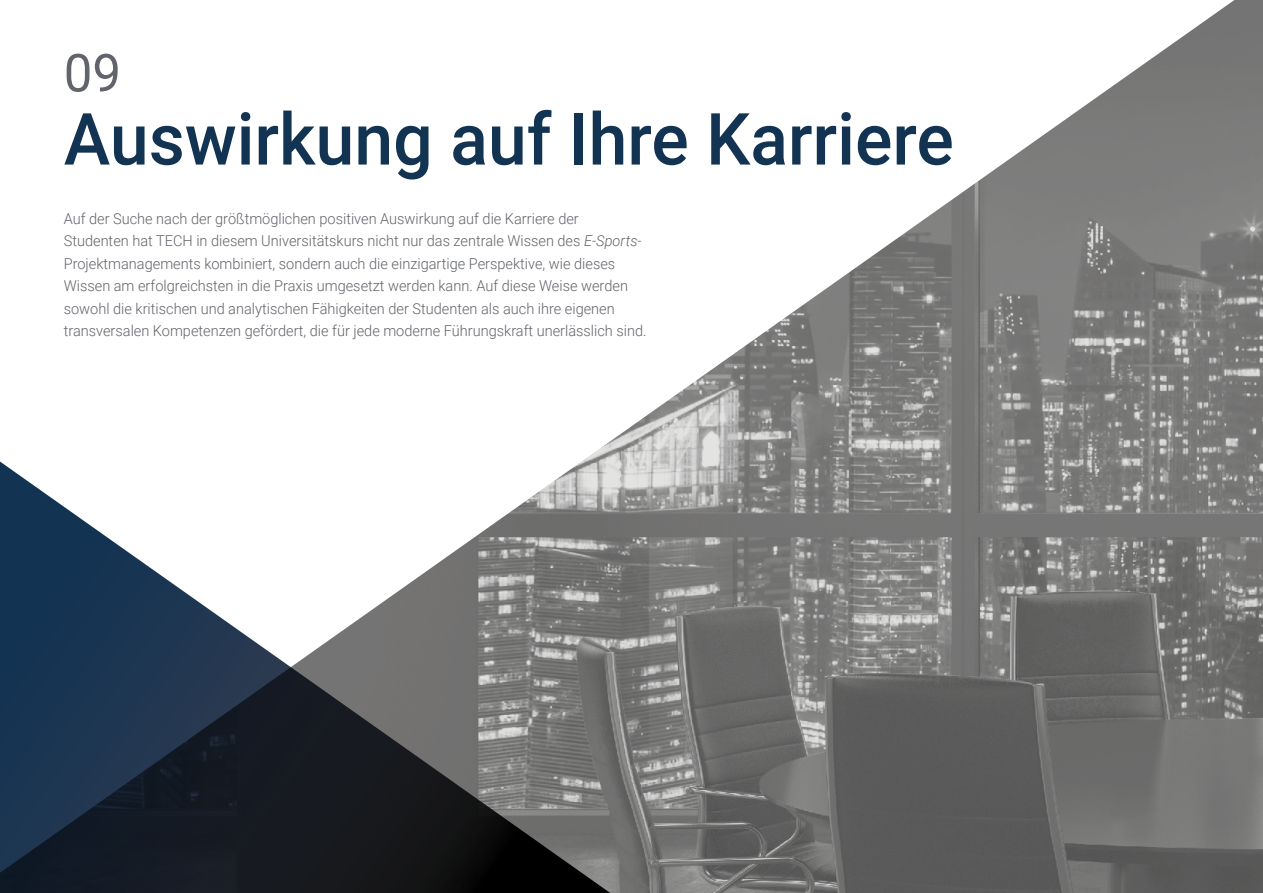
<style>
.page{position:relative;width:1263px;height:893px;background:#fff}
.page>*{position:absolute;margin:0;border:0;box-sizing:border-box;transform-origin:0 0}
.t1{font:500 72px "Roboto";color:#123352}
.t2{font:52.5px "Roboto";color:#61646a}
.t3{font:300 15px/22.5px "Roboto";color:#61646a}
.s1{font-style:italic}
</style>
<div class="page">
<img style="left:604px;top:0;width:659px;height:893px">
<svg style="left:0;top:446px;width:640px;height:447px"></svg>
<h2 class="t2" style="left:64px;top:36px;width:59px">09</h2>
<h1 class="t1" style="left:64px;top:89px;width:891px">Auswirkung auf Ihre Karriere</h1>
<p class="t3" style="left:64px;top:207px;width:584px">Auf der Suche nach der größtmöglichen positiven Auswirkung auf die Karriere der Studenten hat TECH in diesem Universitätskurs nicht nur das zentrale Wissen des <span class="s1">E-Sports</span>-Projektmanagements kombiniert, sondern auch die einzigartige Perspektive, wie dieses Wissen am erfolgreichsten in die Praxis umgesetzt werden kann. Auf diese Weise werden sowohl die kritischen und analytischen Fähigkeiten der Studenten als auch ihre eigenen transversalen Kompetenzen gefördert, die für jede moderne Führungskraft unerlässlich sind.</p>
</div>
